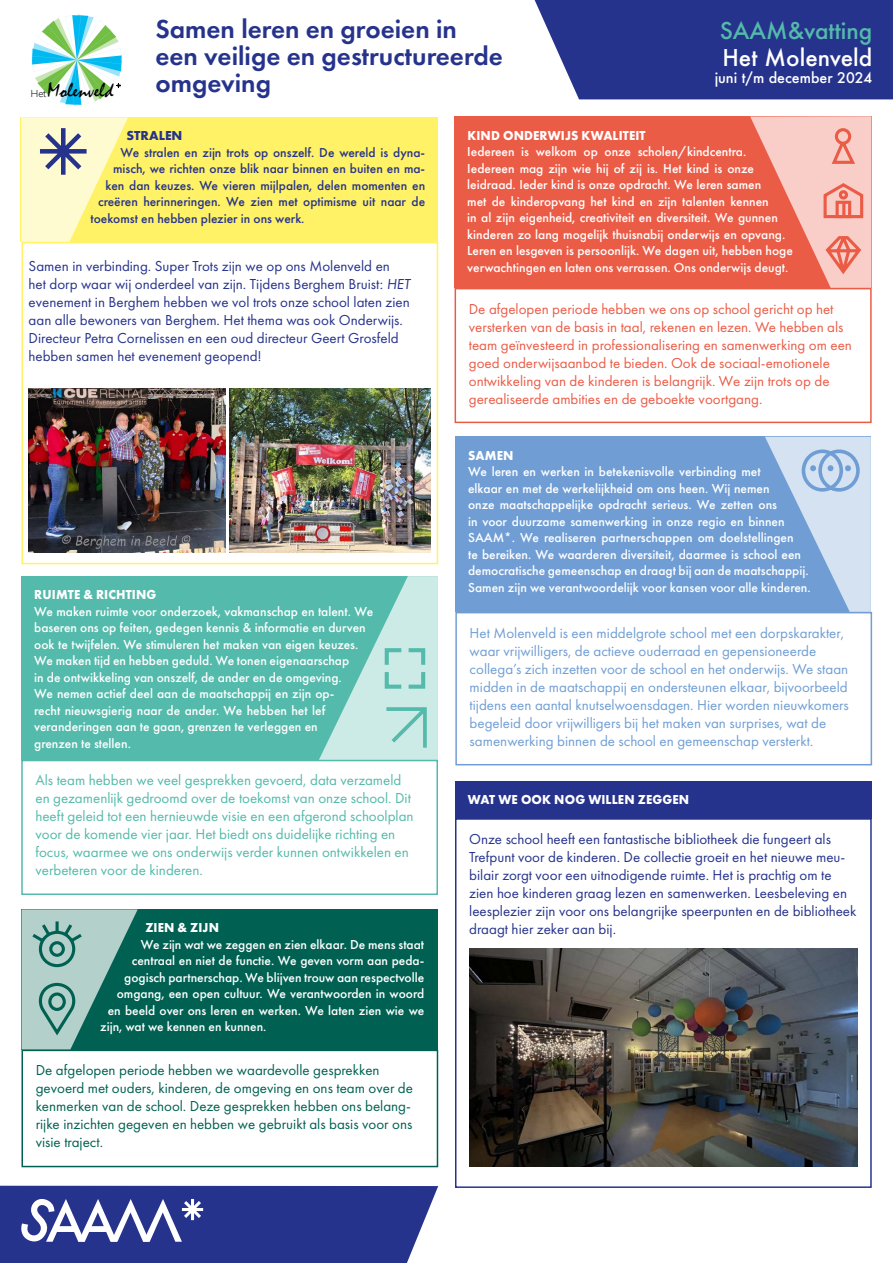
<style>
.page{position:relative;width:893px;height:1263px;background:#fff}
.page>*{position:absolute;margin:0;border:0;box-sizing:border-box;transform-origin:0 0}
.t1{font:600 27px/27px "Futura PT";color:#26338c}
.t2{font:500 22.5px "Futura";color:#54baab}
.t3{font:500 22.5px "Futura";color:#fff}
.t4{font:20.7px "Mistral";color:#000}
.t5{font:15px/18px "Futura PT";color:#26338c}
.t6{font:15px/18px "Futura PT";color:#709ed4}
.t7{font:15px/18px "Futura PT";color:#eb5c47}
.t8{font:15px/18px "Futura PT";color:#54baab}
.t9{font:15px/18px "Futura PT";color:#006152}
.t10{font:500 14.25px "Futura";color:#fff}
.t11{font:500 13.5px/16.5px "Futura PT";color:#fff}
.t12{font:500 13.5px "Futura PT";color:#26338c}
.t13{font:700 13.5px "Futura PT";letter-spacing:.01em;color:#fff;scale:.95 1}
.t14{font:700 13.5px "Futura PT";color:#26338c}
.s1{font-family:"Gill Sans";font-weight:300;font-size:10.35px}
.s2{font-style:italic}
</style>
<div class="page">
<div style="left:455px;top:818px;width:417px;height:370px;border:2px solid #26338c"></div>
<div style="left:455px;top:781px;width:417px;height:37px;background:#26338c"></div>
<div style="left:22px;top:242px;width:416px;height:322px;border:2px solid #fff266"></div>
<div style="left:455px;top:117px;width:417px;height:171px;background:#eb5c47"></div>
<svg style="left:750px;top:116px;width:121px;height:172px"></svg>
<div style="left:455px;top:288px;width:417px;height:135px;border:2px solid #eb5c47"></div>
<div style="left:535px;top:0;width:358px;height:99px;background:#26338c"></div>
<svg style="left:0;top:1186px;width:438px;height:77px"></svg>
<div style="left:455px;top:437px;width:416px;height:175px;background:#709ed4"></div>
<svg style="left:765px;top:437px;width:106px;height:175px"></svg>
<div style="left:455px;top:612px;width:417px;height:153px;border:2px solid #709ed4"></div>
<svg style="left:31px;top:14px;width:92px;height:92px"></svg>
<div style="left:22px;top:576px;width:416px;height:184px;background:#54baab"></div>
<svg style="left:319px;top:576px;width:119px;height:184px"></svg>
<div style="left:21px;top:760px;width:417px;height:135px;border:2px solid #54baab"></div>
<div style="left:22px;top:909px;width:416px;height:141px;background:#006152"></div>
<div style="left:22px;top:1050px;width:416px;height:117px;border:2px solid #006152"></div>
<svg style="left:22px;top:909px;width:116px;height:141px"></svg>
<div style="left:21px;top:117px;width:417px;height:125px;background:#fff266"></div>
<svg style="left:21px;top:117px;width:107px;height:125px"></svg>
<img style="left:29px;top:389px;width:196px;height:163px">
<img style="left:230px;top:389px;width:200px;height:163px">
<img style="left:470px;top:948px;width:387px;height:219px">
<h3 class="t4" style="left:31px;top:79px;width:84px"><span class="s1">Het</span>Molenveld</h3>
<h1 class="t1" style="left:155px;top:15px;width:349px">Samen leren en groeien in een veilige en gestructureerde omgeving</h1>
<h2 class="t2" style="left:720px;top:15px;width:154px">SAAM&amp;vatting</h2>
<h2 class="t3" style="left:722px;top:42px;width:151px">Het Molenveld</h2>
<p class="t10" style="left:715px;top:68px;width:159px">juni t/m december 2024</p>
<p class="t14" style="left:127px;top:127px;width:57px">STRALEN</p>
<p class="t12" style="left:121px;top:144px;width:306px">We stralen en zijn trots op onszelf. De wereld is dyna-</p>
<p class="t12" style="left:113px;top:161px;width:314px">misch, we richten onze blik naar binnen en buiten en ma-</p>
<p class="t12" style="left:106px;top:177px;width:321px">ken dan keuzes. We vieren mijlpalen, delen momenten en</p>
<p class="t12" style="left:98px;top:194px;width:329px">creëren herinneringen. We zien met optimisme uit naar de</p>
<p class="t12" style="left:91px;top:210px;width:215px">toekomst en hebben plezier in ons werk.</p>
<p class="t5" style="left:29px;top:257px;width:383px">Samen in verbinding. Super Trots zijn we op ons Molenveld en het dorp waar wij onderdeel van zijn. Tijdens Berghem Bruist: <span class="s2">HET </span>evenement in Berghem hebben we vol trots onze school laten zien aan alle bewoners van Berghem. Het thema was ook Onderwijs.<br>Directeur Petra Cornelissen en een oud directeur Geert Grosfeld hebben samen het evenement geopend!</p>
<p class="t13" style="left:34px;top:586px;width:130px">RUIMTE &amp; RICHTING</p>
<p class="t11" style="left:34px;top:603px;width:341px">We maken ruimte voor onderzoek, vakmanschap en talent. We baseren ons op feiten, gedegen kennis &amp; informatie en durven ook te twijfelen. We stimuleren het maken van eigen keuzes.<br>We maken tijd en hebben geduld. We tonen eigenaarschap<br>in de ontwikkeling van onszelf, de ander en de omgeving.<br>We nemen actief deel aan de maatschappij en zijn op-<br>recht nieuwsgierig naar de ander. We hebben het lef veranderingen aan te gaan, grenzen te verleggen en<br>grenzen te stellen.</p>
<p class="t8" style="left:36px;top:771px;width:380px">Als team hebben we veel gesprekken gevoerd, data verzameld en gezamenlijk gedroomd over de toekomst van onze school. Dit heeft geleid tot een hernieuwde visie en een afgerond schoolplan voor de komende vier jaar. Het biedt ons duidelijke richting en focus, waarmee we ons onderwijs verder kunnen ontwikkelen en verbeteren voor de kinderen.</p>
<p class="t13" style="left:145px;top:919px;width:79px">ZIEN &amp; ZIJN</p>
<p class="t11" style="left:141px;top:936px;width:285px">We zijn wat we zeggen en zien elkaar. De mens staat</p>
<p class="t11" style="left:132px;top:953px;width:294px">centraal en niet de functie. We geven vorm aan peda-</p>
<p class="t11" style="left:124px;top:969px;width:302px">gogisch partnerschap. We blijven trouw aan respectvolle</p>
<p class="t11" style="left:117px;top:986px;width:309px">omgang, een open cultuur. We verantwoorden in woord</p>
<p class="t11" style="left:108px;top:1002px;width:318px">en beeld over ons leren en werken. We laten zien wie we</p>
<p class="t11" style="left:100px;top:1019px;width:168px">zijn, wat we kennen en kunnen.</p>
<p class="t9" style="left:36px;top:1061px;width:379px">De afgelopen periode hebben we waardevolle gesprekken gevoerd met ouders, kinderen, de omgeving en ons team over de kenmerken van de school. Deze gesprekken hebben ons belang&shy;rijke inzichten gegeven en hebben we gebruikt als basis voor ons visie traject.</p>
<p class="t13" style="left:467px;top:127px;width:189px">KIND ONDERWIJS KWALITEIT</p>
<p class="t11" style="left:467px;top:144px;width:327px">Iedereen is welkom op onze scholen/kindcentra.<br>Iedereen mag zijn wie hij of zij is. Het kind is onze leidraad. Ieder kind is onze opdracht. We leren samen<br>met de kinderopvang het kind en zijn talenten kennen<br>in al zijn eigenheid, creativiteit en diversiteit. We gunnen kinderen zo lang mogelijk thuisnabij onderwijs en opvang.<br>Leren en lesgeven is persoonlijk. We dagen uit, hebben hoge verwachtingen en laten ons verrassen. Ons onderwijs deugt.</p>
<p class="t7" style="left:469px;top:299px;width:385px">De afgelopen periode hebben we ons op school gericht op het versterken van de basis in taal, rekenen en lezen. We hebben als team geïnvesteerd in professionalisering en samenwerking om een goed onderwijsaanbod te bieden. Ook de sociaal-emotionele ontwikkeling van de kinderen is belangrijk. We zijn trots op de gerealiseerde ambities en de geboekte voortgang.</p>
<p class="t13" style="left:468px;top:447px;width:49px">SAMEN</p>
<p class="t11" style="left:468px;top:463px;width:344px">We leren en werken in betekenisvolle verbinding met<br>elkaar en met de werkelijkheid om ons heen. Wij nemen<br>onze maatschappelijke opdracht serieus. We zetten ons<br>in voor duurzame samenwerking in onze regio en binnen SAAM*. We realiseren partnerschappen om doelstellingen<br>te bereiken. We waarderen diversiteit, daarmee is school een democratische gemeenschap en draagt bij aan de maatschappij.<br>Samen zijn we verantwoordelijk voor kansen voor alle kinderen.</p>
<p class="t6" style="left:470px;top:623px;width:381px">Het Molenveld is een middelgrote school met een dorpskarakter, waar vrijwilligers, de actieve ouderraad en gepensioneerde collega’s zich inzetten voor de school en het onderwijs. We staan midden in de maatschappij en ondersteunen elkaar, bijvoorbeeld tijdens een aantal knutselwoensdagen. Hier worden nieuwkomers begeleid door vrijwilligers bij het maken van surprises, wat de samenwerking binnen de school en gemeenschap versterkt.</p>
<p class="t13" style="left:468px;top:791px;width:235px">WAT WE OOK NOG WILLEN ZEGGEN</p>
<p class="t5" style="left:469px;top:830px;width:389px">Onze school heeft een fantastische bibliotheek die fungeert als Trefpunt voor de kinderen. De collectie groeit en het nieuwe meu&shy;bilair zorgt voor een uitnodigende ruimte. Het is prachtig om te zien hoe kinderen graag lezen en samenwerken. Leesbeleving en leesplezier zijn voor ons belangrijke speerpunten en de bibliotheek draagt hier zeker aan bij.</p>
</div>
